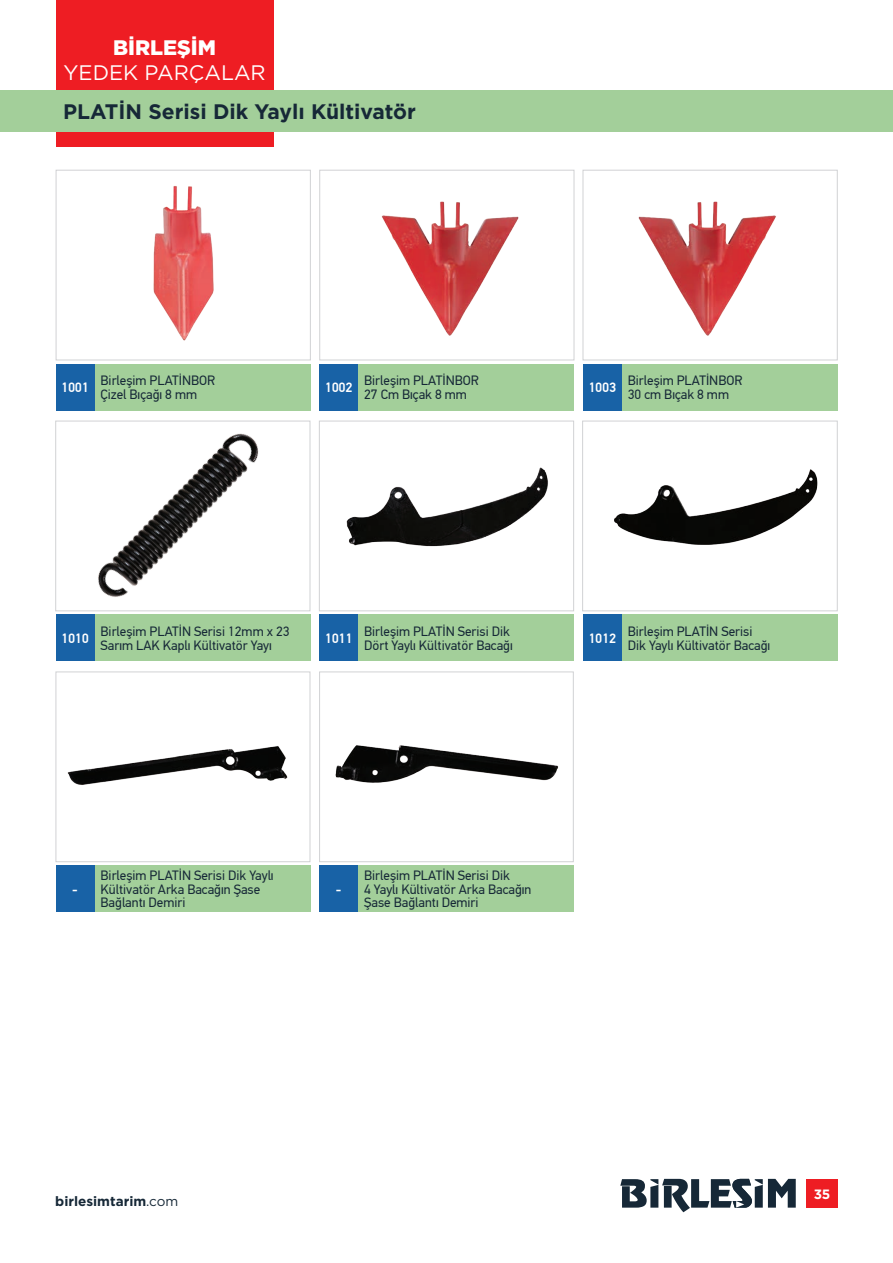
<style>
.page{position:relative;width:893px;height:1263px;background:#fff}
.page>*{position:absolute;margin:0;border:0;box-sizing:border-box;transform-origin:0 0}
.t1{font:700 21px "Gotham";color:#162837}
.t2{font:21px "Gotham";color:#fff}
.t3{font:900 21px "Gotham";color:#fff}
.t4{font:13.5px/13.5px "PF Din Text Pro";color:#162837}
.t5{font:500 13.5px "PF Din Text Pro";letter-spacing:-.01em;color:#fff}
.t6{font:700 13.5px "Gotham";color:#162837}
.t7{font:700 13.5px "Gotham";color:#fff}
.s1{font-weight:400}
</style>
<div class="page">
<div style="left:56px;top:0;width:217px;height:147px;background:#ee1d23"></div>
<div style="left:0;top:90px;width:893px;height:42px;background:#a3cf9a"></div>
<div style="left:94px;top:364px;width:217px;height:46px;background:#a3cf9a"></div>
<div style="left:94px;top:615px;width:216px;height:46px;background:#a3cf9a"></div>
<div style="left:94px;top:865px;width:217px;height:47px;background:#a3cf9a"></div>
<div style="left:358px;top:364px;width:216px;height:46px;background:#a3cf9a"></div>
<div style="left:358px;top:615px;width:216px;height:46px;background:#a3cf9a"></div>
<div style="left:358px;top:865px;width:216px;height:47px;background:#a3cf9a"></div>
<div style="left:621px;top:364px;width:217px;height:46px;background:#a3cf9a"></div>
<div style="left:621px;top:615px;width:217px;height:46px;background:#a3cf9a"></div>
<div style="left:56px;top:364px;width:38px;height:46px;background:#1862a6"></div>
<div style="left:56px;top:615px;width:38px;height:46px;background:#1862a6"></div>
<div style="left:56px;top:865px;width:38px;height:47px;background:#1862a6"></div>
<div style="left:320px;top:364px;width:38px;height:46px;background:#1862a6"></div>
<div style="left:320px;top:615px;width:38px;height:46px;background:#1862a6"></div>
<div style="left:320px;top:865px;width:38px;height:47px;background:#1862a6"></div>
<div style="left:583px;top:364px;width:38px;height:46px;background:#1862a6"></div>
<div style="left:583px;top:615px;width:38px;height:46px;background:#1862a6"></div>
<img style="left:153px;top:186px;width:61px;height:155px">
<div style="left:56px;top:170px;width:255px;height:190px;border:1px solid #d1d2d4"></div>
<img style="left:381px;top:201px;width:138px;height:135px">
<div style="left:319px;top:170px;width:255px;height:190px;border:1px solid #d1d2d4"></div>
<img style="left:638px;top:201px;width:138px;height:135px">
<div style="left:583px;top:170px;width:255px;height:190px;border:1px solid #d1d2d4"></div>
<svg style="left:620px;top:1179px;width:176px;height:33px"></svg>
<div style="left:806px;top:1179px;width:32px;height:29px;background:#ee1d23"></div>
<img style="left:98px;top:433px;width:161px;height:164px">
<div style="left:55px;top:421px;width:255px;height:190px;border:1px solid #d1d2d4"></div>
<img style="left:346px;top:467px;width:202px;height:80px">
<div style="left:319px;top:421px;width:255px;height:190px;border:1px solid #d1d2d4"></div>
<img style="left:614px;top:469px;width:204px;height:76px">
<div style="left:582px;top:421px;width:256px;height:190px;border:1px solid #d1d2d4"></div>
<img style="left:67px;top:746px;width:221px;height:39px">
<div style="left:55px;top:671px;width:255px;height:191px;border:1px solid #d1d2d4"></div>
<img style="left:335px;top:745px;width:223px;height:38px">
<div style="left:319px;top:671px;width:255px;height:191px;border:1px solid #d1d2d4"></div>
<h1 class="t3" style="left:113px;top:33px;width:104px">BİRLEŞİM</h1>
<h1 class="t2" style="left:64px;top:60px;width:204px">YEDEK PARÇALAR</h1>
<h1 class="t1" style="left:63px;top:98px;width:354px">PLATİN Serisi Dik Yaylı Kültivatör</h1>
<p class="t5" style="left:61px;top:379px;width:29px">1001</p>
<p class="t4" style="left:101px;top:374px;width:116px">Birleşim PLATİNBOR<br>Çizel Bıçağı 8 mm</p>
<p class="t5" style="left:325px;top:379px;width:29px">1002</p>
<p class="t4" style="left:364px;top:374px;width:116px">Birleşim PLATİNBOR<br>27 Cm Bıçak 8 mm</p>
<p class="t5" style="left:588px;top:379px;width:29px">1003</p>
<p class="t4" style="left:628px;top:374px;width:116px">Birleşim PLATİNBOR<br>30 cm Bıçak 8 mm</p>
<p class="t5" style="left:61px;top:630px;width:29px">1010</p>
<p class="t4" style="left:101px;top:625px;width:190px">Birleşim PLATİN Serisi 12mm x 23<br>Sarım LAK Kaplı Kültivatör Yayı</p>
<p class="t5" style="left:325px;top:630px;width:29px">1011</p>
<p class="t4" style="left:364px;top:625px;width:150px">Birleşim PLATİN Serisi Dik<br>Dört Yaylı Kültivatör Bacağı</p>
<p class="t5" style="left:588px;top:630px;width:29px">1012</p>
<p class="t4" style="left:628px;top:625px;width:144px">Birleşim PLATİN Serisi<br>Dik Yaylı Kültivatör Bacağı</p>
<p class="t5" style="left:72px;top:881px;width:7px">-</p>
<p class="t4" style="left:101px;top:869px;width:175px">Birleşim PLATİN Serisi Dik Yaylı<br>Kültivatör Arka Bacağın Şase<br>Bağlantı Demiri</p>
<p class="t5" style="left:336px;top:881px;width:7px">-</p>
<p class="t4" style="left:364px;top:869px;width:169px">Birleşim PLATİN Serisi Dik<br>4 Yaylı Kültivatör Arka Bacağın<br>Şase Bağlantı Demiri</p>
<p class="t6" style="left:55px;top:1192px;width:125px">birlesimtarim<span class="s1">.com</span></p>
<p class="t7" style="left:814px;top:1185px;width:18px">35</p>
</div>
